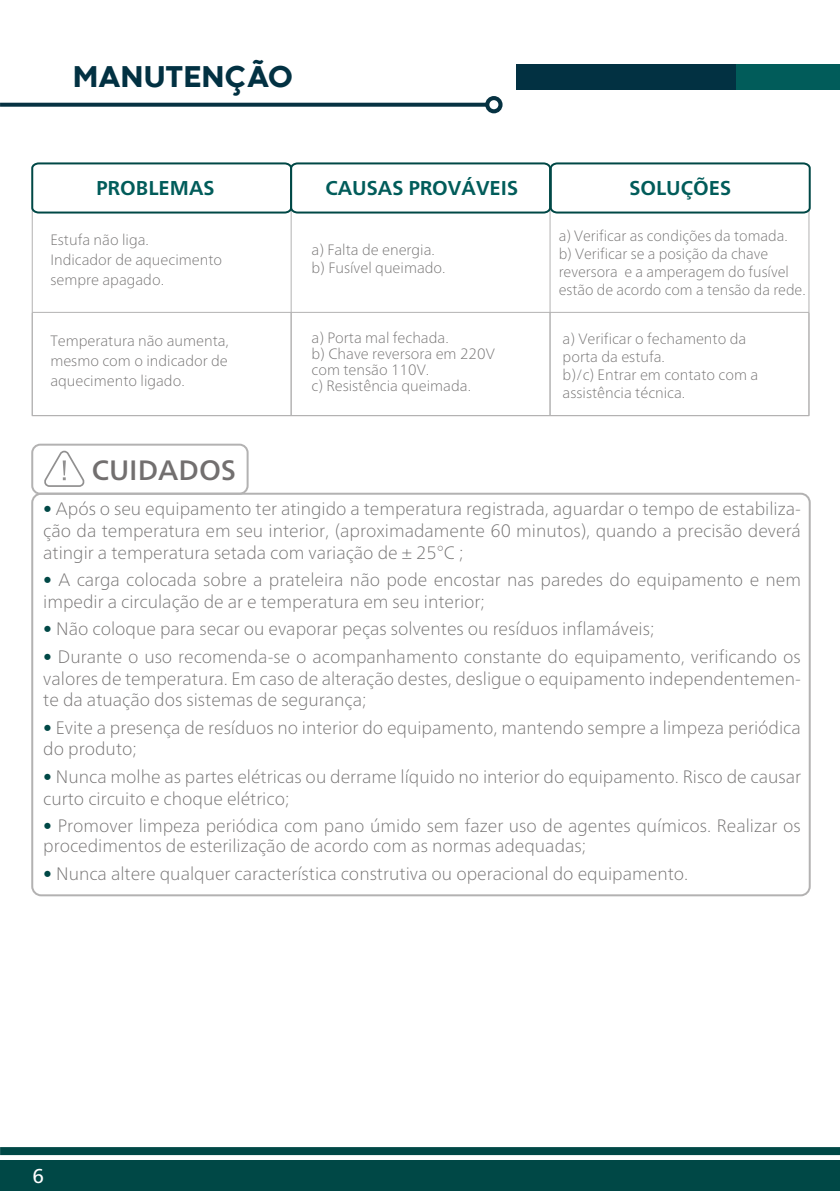
<style>
.page{position:relative;width:840px;height:1191px;background:#fff}
.page>*{position:absolute;margin:0;border:0;box-sizing:border-box;transform-origin:0 0}
.t1{font:800 31px "Codec Warm Trial";color:#023142}
.t2{font:500 28px "Frutiger Neue LT";color:#726f6f}
.t3{font:700 20px "Frutiger Neue LT";color:#015c5a}
.t4{font:20px "Frutiger Neue LT";color:#fff}
.t5{font:100 18px/21.6px "Frutiger Neue LT";color:#716f6f}
.t6{font:100 18px/19.6px "Frutiger Neue LT";color:#727070}
.t7{font:100 15px/18px "Frutiger Neue LT";color:#716f6f}
.s1{color:#004846}
</style>
<div class="page">
<div style="left:0;top:1160px;width:839px;height:31px;background:#004846"></div>
<div style="left:0;top:1147px;width:839px;height:8px;background:#004846"></div>
<svg style="left:0;top:103px;width:485px;height:4px;fill:#063242"></svg>
<div style="left:485px;top:96px;width:17px;height:17px;background:#063242;border-radius:50%"></div>
<div style="left:489px;top:100px;width:9px;height:9px;background:#fff;border-radius:50%"></div>
<div style="left:516px;top:64px;width:323px;height:25px;background:#023142"></div>
<div style="left:736px;top:64px;width:103px;height:25px;background:#015c5a"></div>
<hr style="left:32px;top:415px;width:776px;height:1px;background:#b3b2b2">
<hr style="left:32px;top:312px;width:776px;height:1px;background:#b3b2b2">
<hr style="left:549px;top:209px;width:1px;height:206px;background:#b3b2b2">
<hr style="left:290px;top:209px;width:1px;height:206px;background:#b3b2b2">
<hr style="left:32px;top:313px;width:1px;height:102px;background:#b3b2b2">
<hr style="left:808px;top:313px;width:1px;height:102px;background:#b3b2b2">
<svg style="left:31px;top:162px;width:780px;height:52px"></svg>
<div style="left:31px;top:493px;width:779px;height:403px;border:2px solid #b3b2b2;border-radius:9px"></div>
<svg style="left:44px;top:451px;width:41px;height:36px"></svg>
<div style="left:31px;top:444px;width:217px;height:51px;border:2px solid #b3b2b2;border-radius:8px"></div>
<h1 class="t1" style="left:73px;top:56px;width:222px">MANUTENÇÃO</h1>
<p class="t3" style="left:96px;top:176px;width:120px">PROBLEMAS</p>
<p class="t3" style="left:325px;top:176px;width:194px">CAUSAS PROVÁVEIS</p>
<p class="t3" style="left:629px;top:176px;width:103px">SOLUÇÕES</p>
<p class="t7" style="left:50px;top:229px;width:173px;line-height:20px">Estufa não liga.<br>Indicador de aquecimento sempre apagado.</p>
<p class="t7" style="left:311px;top:241px;width:136px">a) Falta de energia. b) Fusível queimado.</p>
<p class="t7" style="left:558px;top:226px;width:248px">a) Verificar as condições da tomada.<br>b) Verificar se a posição da chave reversora e a amperagem do fusível estão de acordo com a tensão da rede.</p>
<p class="t7" style="left:50px;top:330px;width:180px;line-height:20px;text-align:justify">Temperatura não aumenta, mesmo com o indicador de aquecimento ligado.</p>
<p class="t7" style="left:311px;top:330px;width:185px;line-height:16px">a) Porta mal fechada.<br>b) Chave reversora em 220V com tensão 110V.<br>c) Resistência queimada.</p>
<p class="t7" style="left:562px;top:330px;width:197px">a) Verificar o fechamento da porta da estufa.<br>b)/c) Entrar em contato com a assistência técnica.</p>
<h2 class="t2" style="left:92px;top:453px;width:145px">CUIDADOS</h2>
<p class="t5" style="left:43px;top:498px;width:758px;text-align:justify"><span class="s1">•</span> Após o seu equipamento ter atingido a temperatura registrada, aguardar o tempo de estabiliza&shy;ção da temperatura em seu interior, (aproximadamente 60 minutos), quando a precisão deverá atingir a temperatura setada com variação de ± 25°C ;</p>
<p class="t5" style="left:43px;top:569px;width:758px"><span class="s1">•</span> A carga colocada sobre a prateleira não pode encostar nas paredes do equipamento e nem impedir a circulação de ar e temperatura em seu interior;</p>
<p class="t5" style="left:43px;top:618px;width:612px"><span class="s1">•</span> Não coloque para secar ou evaporar peças solventes ou resíduos inflamáveis;</p>
<p class="t5" style="left:43px;top:645px;width:758px;text-align:justify"><span class="s1">•</span> Durante o uso recomenda-se o acompanhamento constante do equipamento, verificando os valores de temperatura. Em caso de alteração destes, desligue o equipamento independentemen&shy;te da atuação dos sistemas de segurança;</p>
<p class="t5" style="left:43px;top:716px;width:758px"><span class="s1">•</span> Evite a presença de resíduos no interior do equipamento, mantendo sempre a limpeza periódica do produto;</p>
<p class="t5" style="left:43px;top:765px;width:758px"><span class="s1">•</span> Nunca molhe as partes elétricas ou derrame líquido no interior do equipamento. Risco de causar curto circuito e choque elétrico;</p>
<p class="t6" style="left:43px;top:816px;width:758px"><span class="s1">•</span> Promover limpeza periódica com pano úmido sem fazer uso de agentes químicos. Realizar os procedimentos de esterilização de acordo com as normas adequadas;</p>
<p class="t5" style="left:43px;top:862px;width:646px"><span class="s1">•</span> Nunca altere qualquer característica construtiva ou operacional do equipamento.</p>
<p class="t4" style="left:32px;top:1164px;width:13px">6</p>
</div>
